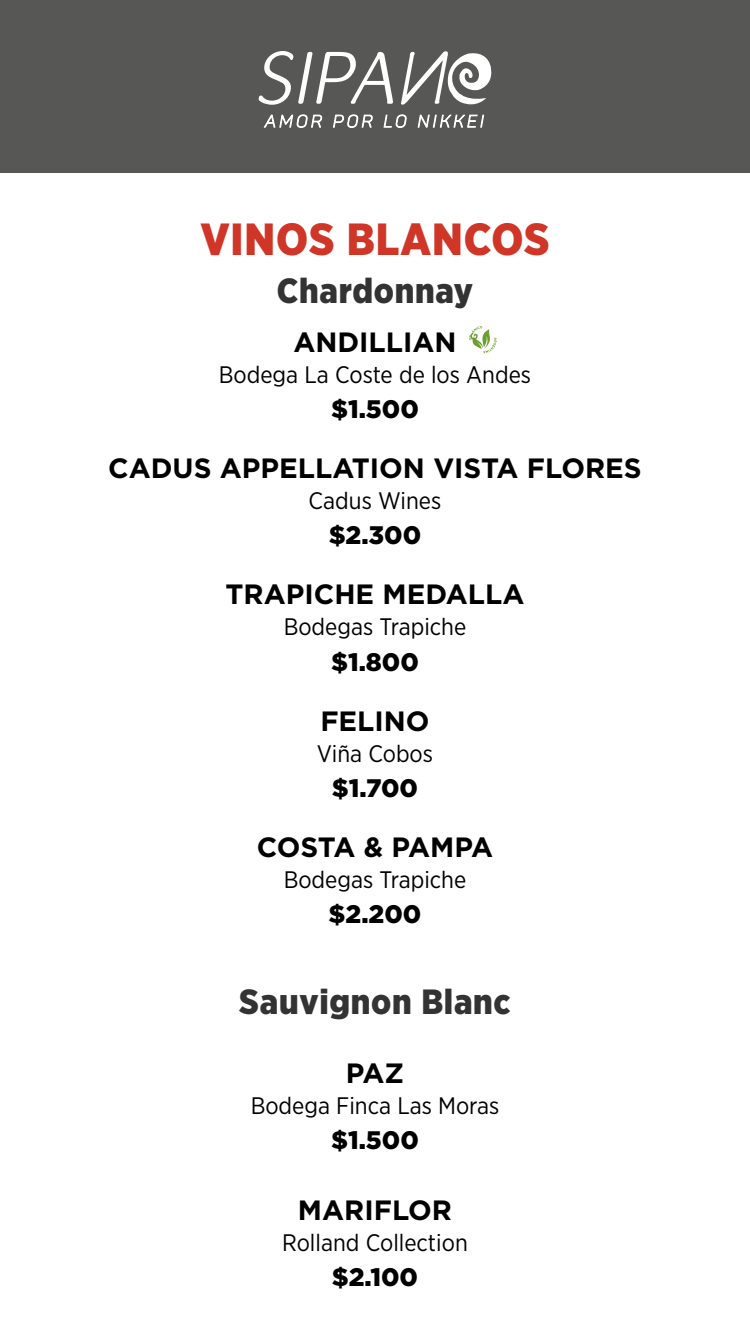
<style>
.page{position:relative;width:750px;height:1334px;background:#fff}
.page>*{position:absolute;margin:0;border:0;box-sizing:border-box;transform-origin:0 0}
.t1{font:900 45px "Gotham Narrow";letter-spacing:.02em;color:#cf3628}
.t2{font:900 35px "Gotham Narrow";letter-spacing:.02em;color:#333}
.t3{font:700 27.9px "Gotham";color:#000}
.t4{font:700 27.9px "Gotham";letter-spacing:-.04em;color:#000}
.t5{font:900 25.3px "Gotham";color:#000}
.t6{font:23.9px "Gotham Narrow";color:#000}
</style>
<div class="page">
<div style="left:0;top:0;width:750px;height:172px;background:#575756"></div>
<svg style="left:258px;top:51px;width:234px;height:77px"></svg>
<svg style="left:469px;top:326px;width:28px;height:27px"></svg>
<h1 class="t1" style="left:200px;top:209px;width:351px">VINOS BLANCOS</h1>
<h2 class="t2" style="left:277px;top:268px;width:198px">Chardonnay</h2>
<p class="t3" style="left:293px;top:323px;width:160px">AN DI LLIAN</p>
<p class="t6" style="left:219px;top:360px;width:314px">Bodega La Coste de los Andes</p>
<p class="t5" style="left:331px;top:392px;width:89px">$1.500</p>
<p class="t3" style="left:108px;top:450px;width:43px">CADU</p>
<p class="t3" style="left:194px;top:450px;width:123px">S APPELLA</p>
<p class="t3" style="left:352px;top:450px;width:291px">TION VISTA FLORES</p>
<p class="t6" style="left:309px;top:486px;width:134px">Cadus Wines</p>
<p class="t5" style="left:329px;top:518px;width:94px">$2.300</p>
<p class="t3" style="left:226px;top:576px;width:221px">TRAPICHE M EDALLA</p>
<p class="t6" style="left:284px;top:612px;width:184px">Bodegas Trapiche</p>
<p class="t5" style="left:331px;top:644px;width:89px">$1.800</p>
<p class="t3" style="left:320px;top:702px;width:111px">FELINO</p>
<p class="t6" style="left:317px;top:738px;width:118px">Viña Cobos</p>
<p class="t5" style="left:332px;top:771px;width:88px">$1.700</p>
<p class="t4" style="left:257px;top:829px;width:236px">COSTA &amp; PAMPA</p>
<p class="t6" style="left:284px;top:865px;width:184px">Bodegas Trapiche</p>
<p class="t5" style="left:329px;top:897px;width:94px">$2.200</p>
<h2 class="t2" style="left:239px;top:979px;width:273px">Sauvignon Blanc</h2>
<p class="t3" style="left:346px;top:1054px;width:60px">PA Z</p>
<p class="t6" style="left:251px;top:1091px;width:250px">Bodega Finca Las Moras</p>
<p class="t5" style="left:331px;top:1123px;width:89px">$1.500</p>
<p class="t3" style="left:298px;top:1191px;width:156px">MARIFLOR</p>
<p class="t6" style="left:282px;top:1228px;width:187px">Rolland Collection</p>
<p class="t5" style="left:332px;top:1260px;width:88px">$2.100</p>
</div>
